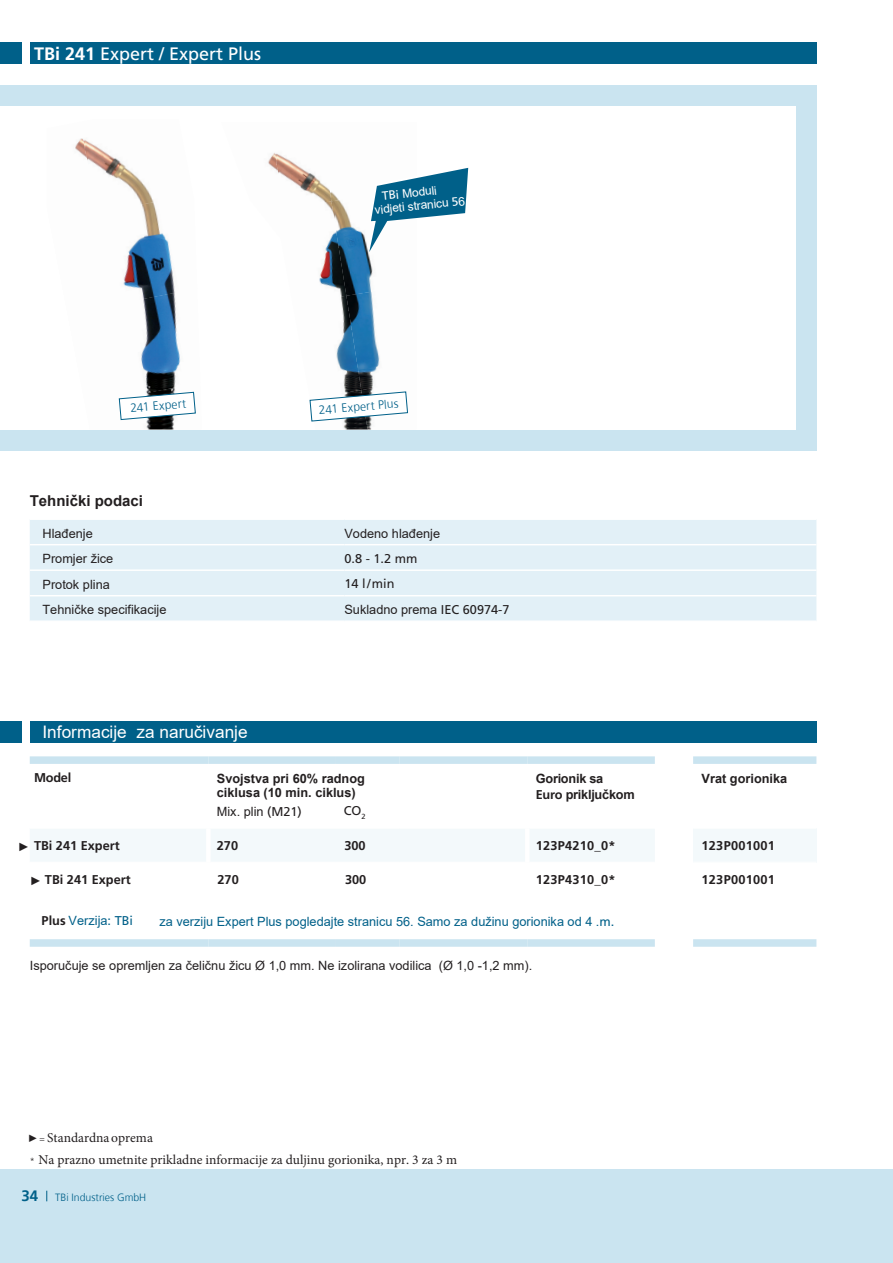
<style>
.page{position:relative;width:893px;height:1263px;background:#fff}
.page>*{position:absolute;margin:0;border:0;box-sizing:border-box;transform-origin:0 0}
.t1{font:18px "Frutiger LT Std";color:#fff}
.t2{font:17.25px "Arial";color:#fff}
.t3{font:700 15px "Arial";color:#231f20}
.t4{font:13.5px/22.6px "Minion Pro";color:#231f20}
.t5{font:12.75px "Arial";color:#231f20}
.t6{font:12.75px "Arial";color:#006089}
.t7{font:700 12.75px "Frutiger LT Std";letter-spacing:.02em;color:#231f20}
.t8{font:700 12.75px/14px "Arial";color:#231f20}
.t9{font:700 12.75px "Frutiger LT Std";color:#231f20}
.t10{font:700 12.75px/16.5px "Arial";letter-spacing:-.02em;color:#231f20}
.t11{font:12.75px "Frutiger LT Std";color:#231f20}
.t12{font:12px "Arial";color:#fff}
.t13{font:300 12px "Frutiger";color:#006089}
.t14{font:300 10.5px "Frutiger";color:#006089}
.s1{font-weight:700}
.s2{font-family:"Frutiger LT Std"}
.s3{font-style:inherit}
.s4{font-family:"Arial";font-weight:400;font-size:12px}
.s5{font-family:"Frutiger LT Std";font-weight:700;color:#231f20}
.s6{font-family:"Times New Roman";font-size:10.5px}
.s7{font-family:"Frutiger";font-weight:300;font-size:9px}
.s8{font-weight:700;font-size:15px}
</style>
<div class="page">
<div style="left:0;top:1169px;width:893px;height:94px;background:#cae4f0"></div>
<div style="left:30px;top:43px;width:786px;height:21px;background:#006089"></div>
<div style="left:30px;top:722px;width:786px;height:21px;background:#006089"></div>
<div style="left:0;top:85px;width:816px;height:366px;background:#cae4f0"></div>
<div style="left:0;top:106px;width:795px;height:323px;background:#fff"></div>
<div style="left:30px;top:829px;width:625px;height:32px;background:#f3f9fb"></div>
<div style="left:206px;top:828px;width:5px;height:34px;background:#fff"></div>
<hr style="left:525px;top:828px;width:4px;height:34px;background:#fff">
<div style="left:30px;top:756px;width:178px;height:8px;background:#cae4f0"></div>
<div style="left:208px;top:756px;width:128px;height:8px;background:#cae4f0"></div>
<div style="left:336px;top:756px;width:64px;height:8px;background:#cae4f0"></div>
<div style="left:400px;top:756px;width:127px;height:8px;background:#cae4f0"></div>
<div style="left:527px;top:756px;width:128px;height:8px;background:#cae4f0"></div>
<div style="left:30px;top:939px;width:178px;height:8px;background:#cae4f0"></div>
<div style="left:208px;top:939px;width:128px;height:8px;background:#cae4f0"></div>
<div style="left:336px;top:939px;width:64px;height:8px;background:#cae4f0"></div>
<div style="left:400px;top:939px;width:127px;height:8px;background:#cae4f0"></div>
<div style="left:527px;top:939px;width:128px;height:8px;background:#cae4f0"></div>
<div style="left:693px;top:828px;width:123px;height:34px;background:#f3f9fb"></div>
<div style="left:693px;top:756px;width:123px;height:8px;background:#cae4f0"></div>
<hr style="left:693px;top:828px;width:123px;height:1px;background:#fff">
<div style="left:693px;top:939px;width:123px;height:8px;background:#cae4f0"></div>
<img style="left:124px;top:165px;width:26px;height:29px">
<img style="left:124px;top:194px;width:51px;height:94px">
<img style="left:139px;top:288px;width:42px;height:94px">
<img style="left:145px;top:382px;width:49px;height:47px">
<img style="left:75px;top:138px;width:49px;height:147px">
<img style="left:368px;top:390px;width:5px;height:39px">
<img style="left:332px;top:194px;width:41px;height:94px">
<img style="left:346px;top:288px;width:34px;height:102px">
<img style="left:284px;top:157px;width:48px;height:44px">
<img style="left:319px;top:201px;width:27px;height:95px">
<img style="left:336px;top:296px;width:25px;height:94px">
<img style="left:311px;top:390px;width:57px;height:39px">
<img style="left:268px;top:153px;width:16px;height:23px">
<svg style="left:119px;top:392px;width:77px;height:28px"></svg>
<svg style="left:310px;top:391px;width:98px;height:30px"></svg>
<div style="left:30px;top:520px;width:786px;height:100px;background:#e2f0f7"></div>
<hr style="left:30px;top:544px;width:314px;height:1px;background:#fff">
<hr style="left:344px;top:544px;width:472px;height:1px;background:#fff">
<hr style="left:30px;top:569px;width:314px;height:2px;background:#fff">
<hr style="left:344px;top:569px;width:472px;height:2px;background:#fff">
<hr style="left:30px;top:595px;width:314px;height:1px;background:#fff">
<hr style="left:344px;top:595px;width:472px;height:1px;background:#fff">
<div style="left:0;top:722px;width:21px;height:21px;background:#006089"></div>
<div style="left:0;top:43px;width:21px;height:21px;background:#006089"></div>
<svg style="left:368px;top:167px;width:100px;height:85px"></svg>
<h1 class="t1" style="left:34px;top:43px;width:229px"><span class="s1">TBi 241</span> Expert / Expert Plus</h1>
<p class="t12" style="left:381px;top:188px;width:56px;rotate:-6deg"><span class="s2">TBi</span> Moduli</p>
<p class="t12" style="left:374px;top:202px;width:92px;rotate:-6deg">vidjeti stranicu <span class="s2">5</span>6</p>
<p class="t13" style="left:130px;top:401px;width:57px;rotate:-5deg">241 Expert</p>
<p class="t13" style="left:318px;top:403px;width:81px;rotate:-5deg">241 Expert Plus</p>
<p class="t3" style="left:30px;top:490px;width:115px">Tehnički podaci</p>
<p class="t5" style="left:43px;top:524px;width:52px">Hlađenje</p>
<p class="t5" style="left:344px;top:524px;width:97px"><span class="s3">V</span>odeno hlađenje</p>
<p class="t5" style="left:43px;top:550px;width:72px">Promjer žice</p>
<p class="t11" style="left:344px;top:551px;width:74px">0.8 - 1.2 mm</p>
<p class="t5" style="left:43px;top:575px;width:69px">Protok plina</p>
<p class="t11" style="left:344px;top:576px;width:52px">14 l / min</p>
<p class="t5" style="left:43px;top:601px;width:125px">Tehničke specifikacije</p>
<p class="t5" style="left:344px;top:601px;width:167px"><span class="s3">S</span>ukladno prema <span class="s2">IEC 60974-7</span></p>
<h2 class="t2" style="left:43px;top:720px;width:207px">Informacije za naručivanje</h2>
<p class="t7" style="left:34px;top:770px;width:39px">Model</p>
<p class="t8" style="left:217px;top:772px;width:150px">Svojstva pri 60% radnog ciklusa (10 min. ciklus)</p>
<p class="t5" style="left:217px;top:802px;width:87px">Mix. plin <span class="s2">(M21)</span></p>
<p class="t11" style="left:344px;top:803px;width:23px">CO<sub>2</sub></p>
<p class="t10" style="left:536px;top:770px;width:100px">Gorionik sa<br><span class="s2">Euro</span> priključkom</p>
<p class="t9" style="left:18px;top:838px;width:103px"><span class="s4">►</span> TBi 241 Expert</p>
<p class="t7" style="left:217px;top:838px;width:23px">270</p>
<p class="t7" style="left:344px;top:838px;width:23px">300</p>
<p class="t7" style="left:536px;top:838px;width:81px">123P4210_0*</p>
<p class="t7" style="left:218px;top:871px;width:23px">270</p>
<p class="t7" style="left:345px;top:871px;width:23px">300</p>
<p class="t7" style="left:536px;top:872px;width:81px">123P4310_0*</p>
<p class="t6" style="left:159px;top:912px;width:457px">za verziju Expert Plus pogledajte stranicu 56. Samo za dužinu gorionika od 4 .<span class="s2">m.</span></p>
<p class="t9" style="left:30px;top:872px;width:102px"><span class="s4">►</span> TBi 241 Expert</p>
<p class="t6" style="left:42px;top:912px;width:93px"><span class="s5">Plus</span> Verzija<span class="s2">: TBi</span></p>
<p class="t5" style="left:30px;top:956px;width:504px">Isporučuje se opremljen za čeličnu žicu Ø 1,0 mm. Ne izolirana vodilica (Ø 1,0 -1,2 mm).</p>
<p class="t4" style="left:28px;top:1126px;width:431px"><span class="s6">►</span><span class="s7">=</span> Standardna oprema<br><span class="s7">*</span> Na prazno umetnite prikladne informacije za duljinu gorionika, npr. 3 za 3 m</p>
<p class="t14" style="left:21px;top:1192px;width:126px"><span class="s8">34</span> TBi Industries GmbH</p>
<p class="t8" style="left:702px;top:772px;width:87px">Vrat gorionika</p>
<p class="t7" style="left:702px;top:838px;width:75px">123P001001</p>
<p class="t7" style="left:702px;top:872px;width:75px">123P001001</p>
</div>
